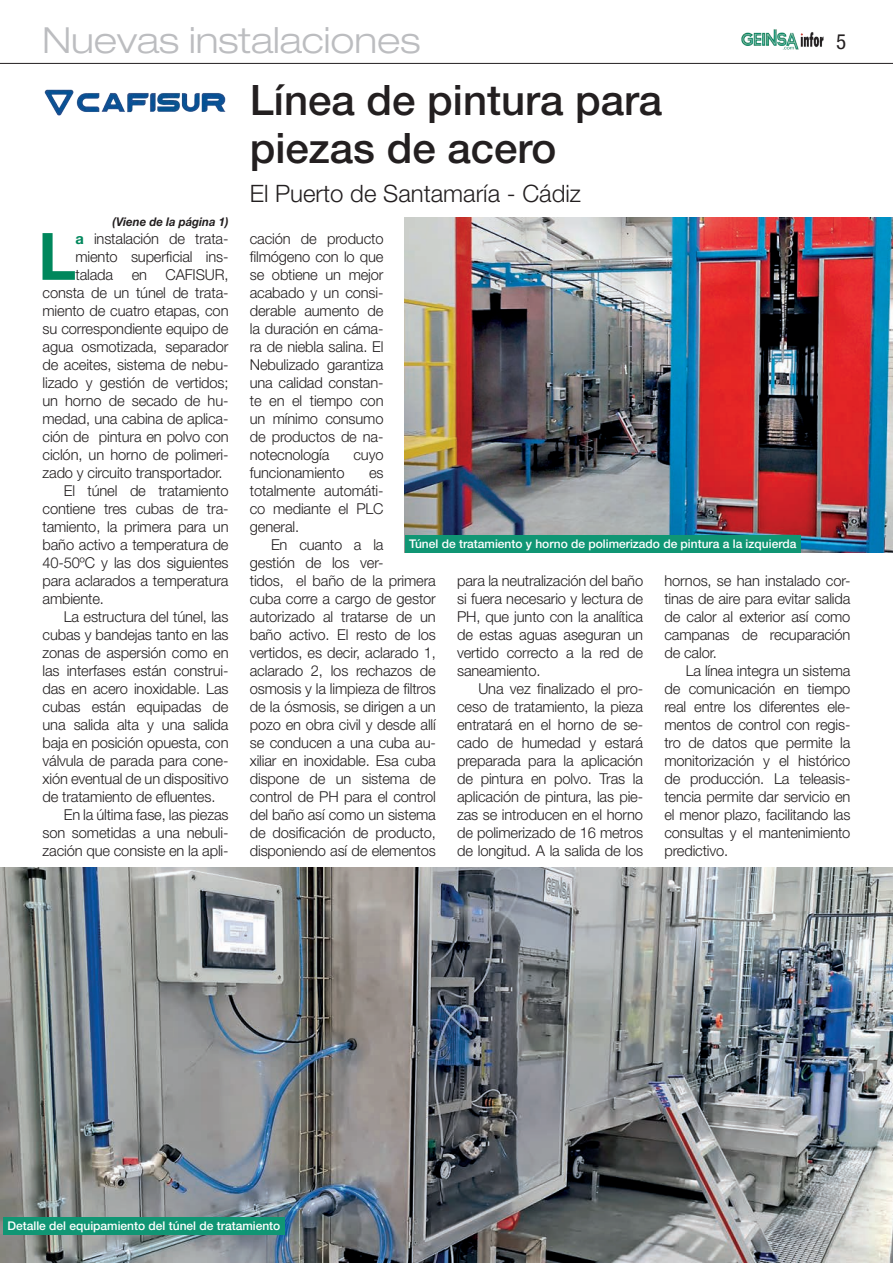
<style>
.page{position:relative;width:893px;height:1263px;background:#fff}
.page>*{position:absolute;margin:0;border:0;box-sizing:border-box;transform-origin:0 0}
.t1{font:700 65.4px "Helvetica Neue LT Std";color:#00875c}
.t2{font:500 42px/48.3px "Helvetica Neue LT Std";color:#231f20}
.t3{font:300 expanded 36px "Helvetica Neue LT Std";color:#bcbdc0}
.t4{font:300 24px "Helvetica Neue LT Std";color:#231f20}
.t5{font:condensed 21px "Helvetica Neue LT Std";color:#231f20}
.t6{font:300 15px/18px "Helvetica Neue LT Std";letter-spacing:-.01em;color:#231f20;text-align:justify}
.t7{font:500 12px "Helvetica Neue LT Std";color:#fff}
.t8{font:italic 700 12px "Helvetica Neue LT Std";color:#231f20;scale:.95 1}
.s1{font-weight:700;color:#00875c}
</style>
<div class="page">
<img style="left:741px;top:29px;width:83px;height:21px">
<hr style="left:0;top:63px;width:893px;height:1px;background:#231f20">
<img style="left:405px;top:218px;width:488px;height:334px">
<img style="left:0;top:867px;width:893px;height:396px">
<div style="left:405px;top:535px;width:396px;height:17px;background:#109674"></div>
<div style="left:3px;top:1217px;width:282px;height:17px;background:#109674"></div>
<img style="left:45px;top:89px;width:181px;height:27px">
<h3 class="t3" style="left:43px;top:19px;width:379px">Nuevas instalaciones</h3>
<h2 class="t2" style="left:250px;top:76px;width:414px">Línea de pintura para piezas de acero</h2>
<h3 class="t4" style="left:250px;top:179px;width:333px">El Puerto de Santamaría - Cádiz</h3>
<p class="t8" style="left:113px;top:214px;width:123px">(Viene de la página 1)</p>
<h3 class="t5" style="left:836px;top:29px;width:12px">5</h3>
<h1 class="t1" style="left:38px;top:216px;width:40px">L</h1>
<p class="t6" style="left:75px;top:229px;width:155px"><span class="s1">a</span> instalación de trata-</p>
<p class="t6" style="left:75px;top:247px;width:155px">miento superficial ins-</p>
<p class="t6" style="left:75px;top:265px;width:155px">talada en CAFISUR,</p>
<p class="t6" style="left:43px;top:283px;width:188px">consta de un túnel de trata-</p>
<p class="t6" style="left:43px;top:301px;width:188px">miento de cuatro etapas, con</p>
<p class="t6" style="left:43px;top:319px;width:188px">su correspondiente equipo de</p>
<p class="t6" style="left:43px;top:337px;width:188px">agua osmotizada, separador</p>
<p class="t6" style="left:43px;top:355px;width:188px">de aceites, sistema de nebu-</p>
<p class="t6" style="left:43px;top:373px;width:188px">lizado y gestión de vertidos;</p>
<p class="t6" style="left:43px;top:391px;width:188px">un horno de secado de hu-</p>
<p class="t6" style="left:43px;top:409px;width:188px">medad, una cabina de aplica-</p>
<p class="t6" style="left:43px;top:427px;width:188px">ción de pintura en polvo con</p>
<p class="t6" style="left:43px;top:445px;width:188px">ciclón, un horno de polimeri-</p>
<p class="t6" style="left:43px;top:463px;width:182px">zado y circuito transportador.</p>
<p class="t6" style="left:64px;top:481px;width:166px">El túnel de tratamiento</p>
<p class="t6" style="left:43px;top:499px;width:188px">contiene tres cubas de tra-</p>
<p class="t6" style="left:43px;top:517px;width:188px">tamiento, la primera para un</p>
<p class="t6" style="left:43px;top:535px;width:188px">baño activo a temperatura de</p>
<p class="t6" style="left:43px;top:553px;width:188px">40-50ºC y las dos siguientes</p>
<p class="t6" style="left:43px;top:571px;width:188px">para aclarados a temperatura</p>
<p class="t6" style="left:43px;top:589px;width:63px">ambiente.</p>
<p class="t6" style="left:64px;top:607px;width:166px">La estructura del túnel, las</p>
<p class="t6" style="left:43px;top:625px;width:188px">cubas y bandejas tanto en las</p>
<p class="t6" style="left:43px;top:643px;width:188px">zonas de aspersión como en</p>
<p class="t6" style="left:43px;top:661px;width:188px">las interfases están construi-</p>
<p class="t6" style="left:43px;top:679px;width:188px">das en acero inoxidable. Las</p>
<p class="t6" style="left:43px;top:697px;width:188px">cubas están equipadas de</p>
<p class="t6" style="left:43px;top:715px;width:188px">una salida alta y una salida</p>
<p class="t6" style="left:43px;top:733px;width:188px">baja en posición opuesta, con</p>
<p class="t6" style="left:43px;top:751px;width:188px">válvula de parada para cone-</p>
<p class="t6" style="left:43px;top:769px;width:188px">xión eventual de un dispositivo</p>
<p class="t6" style="left:43px;top:787px;width:174px">de tratamiento de efluentes.</p>
<p class="t6" style="left:64px;top:805px;width:166px">En la última fase, las piezas</p>
<p class="t6" style="left:43px;top:823px;width:188px">son sometidas a una nebuli-</p>
<p class="t6" style="left:43px;top:841px;width:188px">zación que consiste en la apli-</p>
<p class="t6" style="left:250px;top:229px;width:135px">cación de producto filmógeno con lo que se obtiene un mejor acabado y un consi&shy;derable aumento de la duración en cáma&shy;ra de niebla salina. El Nebulizado garantiza una calidad constan&shy;te en el tiempo con un mínimo consumo de productos de na&shy;notecnología</p>
<p class="t6" style="left:353px;top:445px;width:32px">cuyo</p>
<p class="t6" style="left:250px;top:463px;width:96px">funcionamiento</p>
<p class="t6" style="left:250px;top:463px;width:135px;text-indent:119px">es totalmente automáti&shy;co mediante el PLC general.</p>
<p class="t6" style="left:250px;top:535px;width:188px;text-align:left;text-indent:21px">En cuanto a la<br>gestión de los ver-<br>tidos, el baño de la primera cuba corre a cargo de gestor autorizado al tratarse de un baño activo. El resto de los vertidos, es decir, aclarado 1, aclarado 2, los rechazos de osmosis y la limpieza de filtros de la ósmosis, se dirigen a un pozo en obra civil y desde allí se conducen a una cuba au&shy;xiliar en inoxidable. Esa cuba dispone de un sistema de control de PH para el control del baño así como un sistema de dosificación de producto, disponiendo así de elementos</p>
<p class="t7" style="left:409px;top:537px;width:389px">Túnel de tratamiento y horno de polimerizado de pintura a la izquierda</p>
<p class="t6" style="left:457px;top:571px;width:188px">para la neutralización del baño si fuera necesario y lectura de PH, que junto con la analítica de estas aguas aseguran un vertido correcto a la red de saneamiento.</p>
<p class="t6" style="left:457px;top:679px;width:188px;text-indent:21px">Una vez finalizado el pro&shy;ceso de tratamiento, la pieza entratará en el horno de se&shy;cado de humedad y estará preparada para la aplicación de pintura en polvo. Tras la aplicación de pintura, las pie&shy;zas se introducen en el horno de polimerizado de 16 metros de longitud. A la salida de los</p>
<p class="t6" style="left:664px;top:571px;width:188px">hornos, se han instalado cor&shy;tinas de aire para evitar salida de calor al exterior así como campanas de recuparación de calor.</p>
<p class="t6" style="left:664px;top:661px;width:188px;text-indent:21px">La línea integra un sistema de comunicación en tiempo real entre los diferentes ele&shy;mentos de control con regis&shy;tro de datos que permite la monitorización y el histórico de producción. La teleasis&shy;tencia permite dar servicio en el menor plazo, facilitando las consultas y el mantenimiento predictivo.</p>
<p class="t7" style="left:7px;top:1219px;width:274px">Detalle del equipamiento del túnel de tratamiento</p>
</div>
